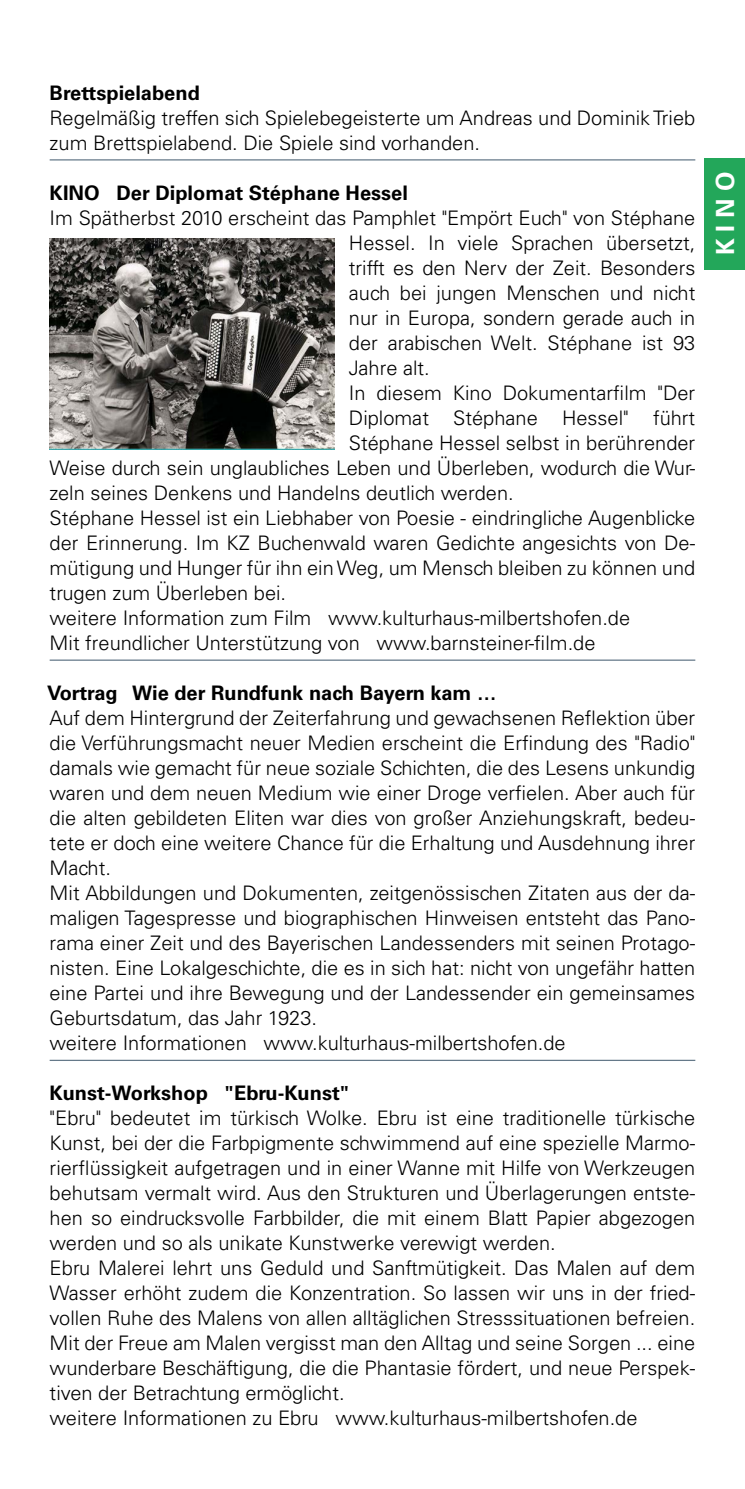
<style>
.page{position:relative;width:745px;height:1489px;background:#fff}
.page>*{position:absolute;margin:0;border:0;box-sizing:border-box;transform-origin:0 0}
.t1{font:700 25px "Univers LT";color:#fff}
.t2{font:300 20px/25px "Univers LT";color:#000}
.t3{font:700 20px "Univers LT";color:#000}
</style>
<div class="page">
<hr style="left:50px;top:159px;width:644px;height:1px;background:#657989">
<hr style="left:50px;top:659px;width:644px;height:1px;background:#657989">
<hr style="left:50px;top:1059px;width:644px;height:1px;background:#657989">
<img style="left:50px;top:239px;width:284px;height:211px">
<div style="left:704px;top:158px;width:40px;height:111px;background:#23a75a"></div>
<p class="t3" style="left:50px;top:81px;width:152px">Brettspielabend</p>
<p class="t2" style="left:50px;top:105px;width:646px">Regelmäßig treffen sich Spielebegeisterte um Andreas und Dominik Trieb zum Brettspielabend. Die Spiele sind vorhanden.</p>
<p class="t3" style="left:50px;top:181px;width:359px">KINO Der Diplomat Stéphane Hessel</p>
<p class="t2" style="left:50px;top:205px;width:646px">Im Spätherbst 2010 erscheint das Pamphlet "Empört Euch" von Stéphane</p>
<p class="t2" style="left:348px;top:230px;width:347px">Hessel. In viele Sprachen übersetzt,</p>
<p class="t2" style="left:348px;top:255px;width:348px">trifft es den Nerv der Zeit. Besonders</p>
<p class="t2" style="left:348px;top:280px;width:348px">auch bei jungen Menschen und nicht</p>
<p class="t2" style="left:348px;top:305px;width:348px">nur in Europa, sondern gerade auch in</p>
<p class="t2" style="left:348px;top:330px;width:347px">der arabischen Welt. Stéphane ist 93</p>
<p class="t2" style="left:348px;top:355px;width:82px">Jahre alt.</p>
<p class="t2" style="left:348px;top:380px;width:347px">In diesem Kino Dokumentarfilm "Der</p>
<p class="t2" style="left:348px;top:405px;width:347px">Diplomat Stéphane Hessel" führt</p>
<p class="t2" style="left:348px;top:430px;width:347px">Stéphane Hessel selbst in berührender</p>
<p class="t2" style="left:50px;top:455px;width:646px">Weise durch sein unglaubliches Leben und Überleben, wodurch die Wur-</p>
<p class="t2" style="left:50px;top:480px;width:465px">zeln seines Denkens und Handelns deutlich werden.</p>
<p class="t2" style="left:50px;top:505px;width:646px">Stéphane Hessel ist ein Liebhaber von Poesie - eindringliche Augenblicke</p>
<p class="t2" style="left:50px;top:530px;width:646px">der Erinnerung. Im KZ Buchenwald waren Gedichte angesichts von De-</p>
<p class="t2" style="left:50px;top:555px;width:646px">mütigung und Hunger für ihn ein Weg, um Mensch bleiben zu können und</p>
<p class="t2" style="left:50px;top:580px;width:238px">trugen zum Überleben bei.</p>
<p class="t2" style="left:50px;top:605px;width:581px">weitere Information zum Film www.kulturhaus-milbertshofen.de</p>
<p class="t2" style="left:50px;top:630px;width:547px">Mit freundlicher Unterstützung von www.barnsteiner-film.de</p>
<p class="t3" style="left:47px;top:681px;width:451px">Vortrag Wie der Rundfunk nach Bayern kam …</p>
<p class="t2" style="left:50px;top:705px;width:646px">Auf dem Hintergrund der Zeiterfahrung und gewachsenen Reflektion über die Verführungsmacht neuer Medien erscheint die Erfindung des "Radio" damals wie gemacht für neue soziale Schichten, die des Lesens unkundig waren und dem neuen Medium wie einer Droge verfielen. Aber auch für die alten gebildeten Eliten war dies von großer Anziehungskraft, bedeu&shy;tete er doch eine weitere Chance für die Erhaltung und Ausdehnung ihrer Macht.<br>Mit Abbildungen und Dokumenten, zeitgenössischen Zitaten aus der da&shy;maligen Tagespresse und biographischen Hinweisen entsteht das Pano&shy;rama einer Zeit und des Bayerischen Landessenders mit seinen Protago&shy;nisten. Eine Lokalgeschichte, die es in sich hat: nicht von ungefähr hatten eine Partei und ihre Bewegung und der Landessender ein gemeinsames Geburtsdatum, das Jahr 1923.<br>weitere Informationen www.kulturhaus-milbertshofen.de</p>
<p class="t3" style="left:50px;top:1081px;width:301px">Kunst-Workshop "Ebru-Kunst"</p>
<p class="t2" style="left:50px;top:1105px;width:646px">"Ebru" bedeutet im türkisch Wolke. Ebru ist eine traditionelle türkische Kunst, bei der die Farbpigmente schwimmend auf eine spezielle Marmo&shy;rierflüssigkeit aufgetragen und in einer Wanne mit Hilfe von Werkzeugen behutsam vermalt wird. Aus den Strukturen und Überlagerungen entste&shy;hen so eindrucksvolle Farbbilder, die mit einem Blatt Papier abgezogen werden und so als unikate Kunstwerke verewigt werden.<br>Ebru Malerei lehrt uns Geduld und Sanftmütigkeit. Das Malen auf dem Wasser erhöht zudem die Konzentration. So lassen wir uns in der fried&shy;vollen Ruhe des Malens von allen alltäglichen Stresssituationen befreien.<br>Mit der Freue am Malen vergisst man den Alltag und seine Sorgen ... eine wunderbare Beschäftigung, die die Phantasie fördert, und neue Perspek&shy;tiven der Betrachtung ermöglicht.<br>weitere Informationen zu Ebru www.kulturhaus-milbertshofen.de</p>
<p class="t1" style="left:710px;top:255px;width:85px;rotate:-90deg">K I N O</p>
</div>
